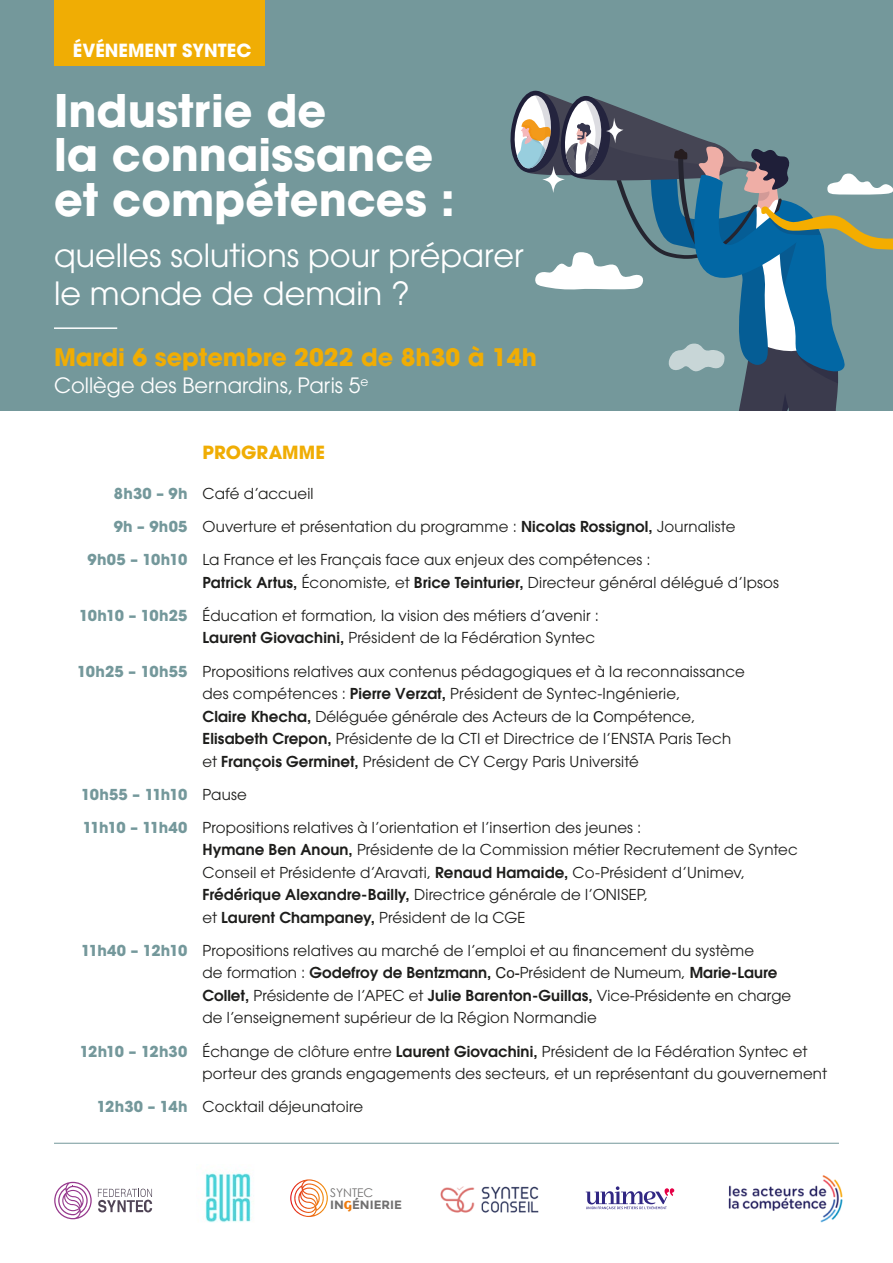
<style>
.page{position:relative;width:893px;height:1263px;background:#fff}
.page>*{position:absolute;margin:0;border:0;box-sizing:border-box;transform-origin:0 0}
.t1{font:700 44.55px/44.5px "Avant Garde";color:#fff}
.t2{font:31.8px/38.2px "Avant Garde";color:#fff}
.t3{font:700 24px "Avant Garde";color:#f0ad04}
.t4{font:21px "Avant Garde";color:#fff}
.t5{font:700 18px "Avant Garde";color:#fff}
.t6{font:700 18px "Avant Garde";letter-spacing:.005em;color:#f0ad04}
.t7{font:15px/22.5px "Avant Garde";letter-spacing:.01em;color:#1d1d1b}
.t8{font:700 15px "Avant Garde";letter-spacing:-.04em;color:#74989b}
.t9{font:700 12px "Montserrat";color:#717070}
.t10{font:12px "Century Gothic";color:#717070}
.s1{font-weight:700;color:#74989b}
.s2{font-weight:600}
.s3{font-family:"Arial"}
.s4{font-weight:400;color:#1d1d1b}
.s5{font-family:"Amaranth";color:#ef7b0c}
</style>
<div class="page">
<div style="left:0;top:0;width:893px;height:410px;background:#74989b"></div>
<div style="left:54px;top:0;width:211px;height:66px;background:#f0ad04"></div>
<svg style="left:510px;top:90px;width:383px;height:320px"></svg>
<hr style="left:54px;top:327px;width:63px;height:2px;background:#fff">
<img style="left:440px;top:1186px;width:99px;height:27px">
<svg style="left:586px;top:1186px;width:88px;height:24px"></svg>
<img style="left:728px;top:1175px;width:115px;height:48px">
<img style="left:205px;top:1173px;width:46px;height:50px">
<svg style="left:54px;top:1182px;width:38px;height:37px"></svg>
<svg style="left:98px;top:1188px;width:54px;height:24px"></svg>
<svg style="left:290px;top:1179px;width:38px;height:38px"></svg>
<hr style="left:54px;top:1143px;width:785px;height:1px;background:#74989b">
<p class="t5" style="left:73px;top:39px;width:180px">ÉVÉNEMENT SYNTEC</p>
<h1 class="t1" style="left:54px;top:88px;width:402px">Industrie de<br>la connaissance et compétences :</h1>
<h2 class="t2" style="left:54px;top:236px;width:471px">quelles solutions pour préparer le monde de demain ?</h2>
<h3 class="t3" style="left:54px;top:342px;width:484px">Mardi 6 septembre 2022 de 8h30 à 14h</h3>
<h3 class="t4" style="left:54px;top:373px;width:316px">Collège des Bernardins, Paris 5<sup>e</sup></h3>
<p class="t6" style="left:202px;top:441px;width:124px">PROGRAMME</p>
<p class="t7" style="left:114px;top:482px;width:201px"><span class="s1">8h30 – 9h</span> Café d’accueil</p>
<p class="t7" style="left:114px;top:515px;width:623px"><span class="s1">9h – 9h05</span> Ouverture et présentation du programme : <span class="s2">Nicolas Rossignol,</span> Journaliste</p>
<p class="t7" style="left:202px;top:548px;width:578px;text-indent:-115px"><span class="s1">9h05 – 10h10</span> La France et les Français face aux enjeux des compétences :<br><span class="s2">Patrick Artus,</span> Économiste, et <span class="s2">Brice Teinturier,</span> Directeur général délégué d’Ipsos</p>
<p class="t7" style="left:79px;top:604px;width:521px;text-align:right"><span class="s1">10h10 – 10h25</span> Éducation et formation, la vision des métiers d’avenir :<br><span class="s2">Laurent Giovachini,</span> Président de la Fédération Syntec</p>
<p class="t7" style="left:202px;top:660px;width:544px;text-indent:-125px"><span class="s1">10h25 – 10h55</span> Propositions relatives aux contenus pédagogiques et à la reconnaissance des compétences : <span class="s2">Pierre Verzat,</span> Président de Syntec-Ingénierie,<br><span class="s2">Claire Khecha,</span> Déléguée générale des Acteurs de la <span class="s3">C</span>ompétence, <span class="s2">Elisabeth Crepon,</span> Présidente de la CTI et Directrice de l’ENSTA Paris Tech et <span class="s2">François Germinet,</span> Président de CY Cergy Paris Université</p>
<p class="t8" style="left:81px;top:784px;width:167px">10h55 – 11h10 <span class="s4">Pause</span></p>
<p class="t7" style="left:202px;top:816px;width:597px;text-indent:-120px"><span class="s1">11h10 – 11h40</span> Propositions relatives à l’orientation et l’insertion des jeunes :<br><span class="s2">Hymane Ben Anoun,</span> Présidente de la Commission métier Recrutement de Syntec Conseil et Présidente d’Aravati, <span class="s2">Renaud Hamaide,</span> Co-Président d’Unimev, <span class="s2">Frédérique Alexandre-Bailly,</span> Directrice générale de l’ONISEP,<br>et <span class="s2">Laurent Champaney,</span> Président de la CGE</p>
<p class="t7" style="left:202px;top:939px;width:590px;text-indent:-121px"><span class="s1">11h40 – 12h10</span> Propositions relatives au marché de l’emploi et au financement du système<br>de formation : <span class="s2">Godefroy de Bentzmann,</span> <span class="s3">Co-</span>Président de Numeum, <span class="s2">Marie-Laure Collet,</span> Présidente de l’APEC et <span class="s2">Julie Barenton-Guillas,</span> Vice-Présidente en charge de l’enseignement supérieur de la Région Normandie</p>
<p class="t7" style="left:202px;top:1040px;width:626px;text-indent:-123px"><span class="s1">12h10 – 12h30</span> Échange de clôture entre <span class="s2">Laurent Giovachini,</span> Président de la Fédération Syntec et porteur des grands engagements des secteurs, et un représentant du gouvernement</p>
<p class="t7" style="left:97px;top:1095px;width:268px"><span class="s1">12h30 – 14h</span> Cocktail déjeunatoire</p>
<p class="t10" style="left:330px;top:1185px;width:45px">SYNTEC</p>
<p class="t9" style="left:330px;top:1198px;width:73px">IN<span class="s5">G</span>ÉNIERIE</p>
</div>
